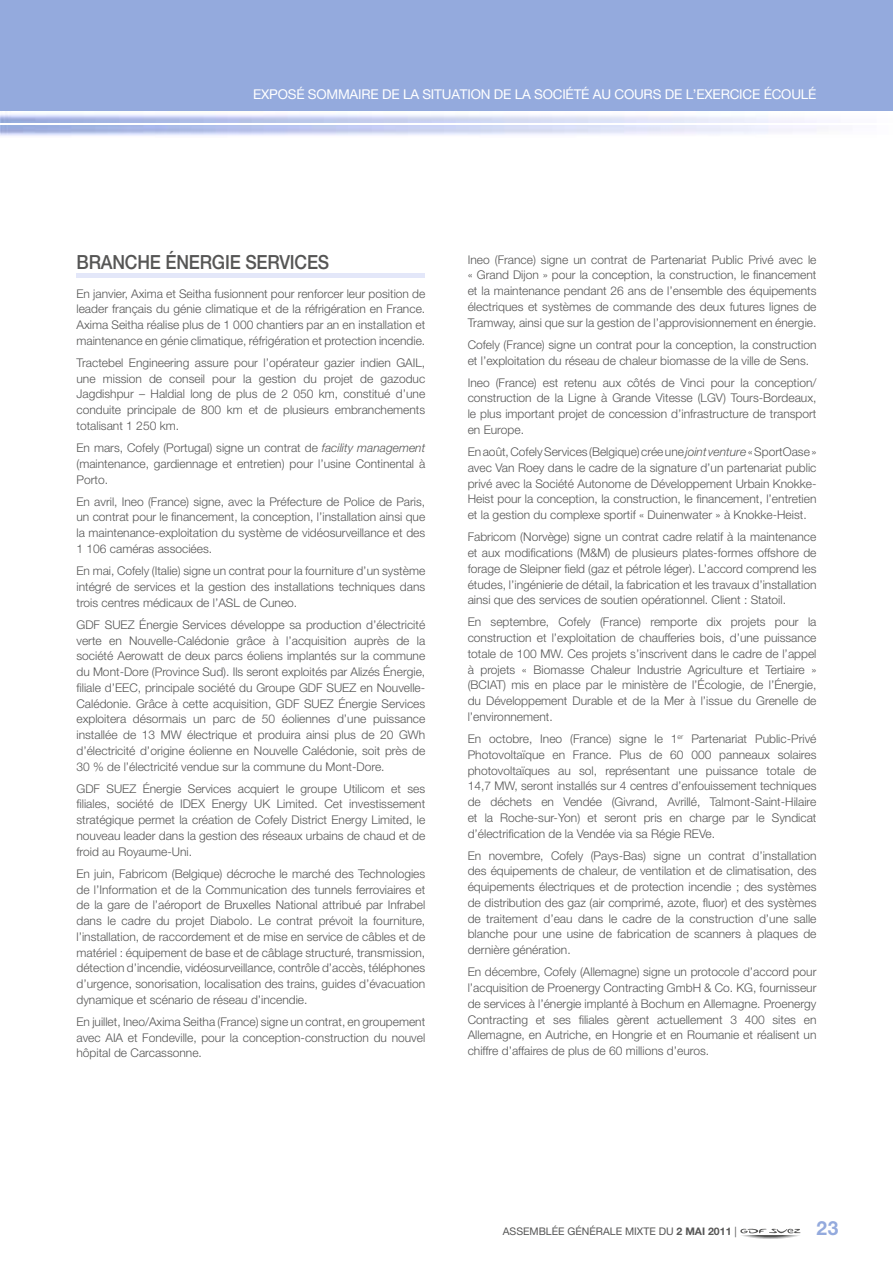
<style>
.page{position:relative;width:893px;height:1263px;background:#fff}
.page>*{position:absolute;margin:0;border:0;box-sizing:border-box;transform-origin:0 0}
.t1{font:500 19.5px "Helvetica Neue LT Std";letter-spacing:-.01em;color:#565655;scale:.9 1}
.t2{font:700 19.5px "Helvetica Neue LT Std";color:#94aadd}
.t3{font:13.5px "Helvetica Neue LT Std";letter-spacing:-.015em;color:#fff}
.t4{font:300 12px/15.8px "Helvetica Neue LT Std";color:#565655;text-align:justify}
.t5{font:10.5px "Helvetica Neue LT Std";color:#565655}
.s1{font-style:italic}
.s2{font-weight:700}
</style>
<div class="page">
<svg style="left:740px;top:1228px;width:60px;height:11px"></svg>
<div style="left:0;top:0;width:893px;height:112px;background:#94aadd"></div>
<div style="left:77px;top:273px;width:348px;height:5px;background:#e3e7f9"></div>
<p class="t3" style="left:253px;top:89px;width:565px">EXPOSÉ SOMMAIRE DE LA SITUATION DE LA SOCIÉTÉ AU COURS DE L’EXERCICE ÉCOULÉ</p>
<h1 class="t1" style="left:77px;top:255px;width:282px">BRANCHE ÉNERGIE SERVICES</h1>
<p class="t4" style="left:77px;top:287px;width:350px">En janvier, Axima et Seitha fusionnent pour renforcer leur position de leader français du génie climatique et de la réfrigération en France.<br>Axima Seitha réalise plus de 1 000 chantiers par an en installation et maintenance en génie climatique, réfrigération et protection incendie.</p>
<p class="t4" style="left:77px;top:356px;width:350px">Tractebel Engineering assure pour l’opérateur gazier indien GAIL, une mission de conseil pour la gestion du projet de gazoduc Jagdishpur – Haldial long de plus de 2 050 km, constitué d’une conduite principale de 800 km et de plusieurs embranchements totalisant 1 250 km.</p>
<p class="t4" style="left:77px;top:441px;width:350px">En mars, Cofely (Portugal) signe un contrat de <span class="s1">facility management </span>(maintenance, gardiennage et entretien) pour l’usine Continental à Porto.</p>
<p class="t4" style="left:77px;top:495px;width:350px">En avril, Ineo (France) signe, avec la Préfecture de Police de Paris, un contrat pour le financement, la conception, l’installation ainsi que la maintenance-exploitation du système de vidéosurveillance et des 1 106 caméras associées.</p>
<p class="t4" style="left:77px;top:564px;width:350px">En mai, Cofely (Italie) signe un contrat pour la fourniture d’un système intégré de services et la gestion des installations techniques dans trois centres médicaux de l’ASL de Cuneo.</p>
<p class="t4" style="left:77px;top:618px;width:350px">GDF SUEZ Énergie Services développe sa production d’électricité verte en Nouvelle-Calédonie grâce à l’acquisition auprès de la société Aerowatt de deux parcs éoliens implantés sur la commune du Mont-Dore (Province Sud). Ils seront exploités par Alizés Énergie, filiale d’EEC, principale société du Groupe GDF SUEZ en Nouvelle-Calédonie. Grâce à cette acquisition, GDF SUEZ Énergie Services exploitera désormais un parc de 50 éoliennes d’une puissance installée de 13 MW électrique et produira ainsi plus de 20 GWh d’électricité d’origine éolienne en Nouvelle Calédonie, soit près de 30 % de l’électricité vendue sur la commune du Mont-Dore.</p>
<p class="t4" style="left:77px;top:782px;width:350px">GDF SUEZ Énergie Services acquiert le groupe Utilicom et ses filiales, société de IDEX Energy UK Limited. Cet investissement stratégique permet la création de Cofely District Energy Limited, le nouveau leader dans la gestion des réseaux urbains de chaud et de froid au Royaume-Uni.</p>
<p class="t4" style="left:77px;top:867px;width:350px">En juin, Fabricom (Belgique) décroche le marché des Technologies de l’Information et de la Communication des tunnels ferroviaires et de la gare de l’aéroport de Bruxelles National attribué par Infrabel dans le cadre du projet Diabolo. Le contrat prévoit la fourniture, l’installation, de raccordement et de mise en service de câbles et de matériel : équipement de base et de câblage structuré, transmission, détection d’incendie, vidéosurveillance, contrôle d’accès, téléphones d’urgence, sonorisation, localisation des trains, guides d’évacuation dynamique et scénario de réseau d’incendie.</p>
<p class="t4" style="left:77px;top:1015px;width:350px">En juillet, Ineo/Axima Seitha (France) signe un contrat, en groupement avec AIA et Fondeville, pour la conception-construction du nouvel hôpital de Carcassonne.</p>
<p class="t4" style="left:468px;top:253px;width:350px">Ineo (France) signe un contrat de Partenariat Public Privé avec le « Grand Dijon » pour la conception, la construction, le financement et la maintenance pendant 26 ans de l’ensemble des équipements électriques et systèmes de commande des deux futures lignes de Tramway, ainsi que sur la gestion de l’approvisionnement en énergie.</p>
<p class="t4" style="left:468px;top:338px;width:350px">Cofely (France) signe un contrat pour la conception, la construction et l’exploitation du réseau de chaleur biomasse de la ville de Sens.</p>
<p class="t4" style="left:468px;top:376px;width:350px">Ineo (France) est retenu aux côtés de Vinci pour la conception/ construction de la Ligne à Grande Vitesse (LGV) Tours-Bordeaux, le plus important projet de concession d’infrastructure de transport en Europe.</p>
<p class="t4" style="left:468px;top:445px;width:350px">En août, Cofely Services (Belgique) crée une <span class="s1">joint venture</span> « SportOase » avec Van Roey dans le cadre de la signature d’un partenariat public privé avec la Société Autonome de Développement Urbain Knokke-Heist pour la conception, la construction, le financement, l’entretien et la gestion du complexe sportif « Duinenwater » à Knokke-Heist.</p>
<p class="t4" style="left:468px;top:530px;width:350px">Fabricom (Norvège) signe un contrat cadre relatif à la maintenance et aux modifications (M&amp;M) de plusieurs plates-formes offshore de forage de Sleipner field (gaz et pétrole léger). L’accord comprend les études, l’ingénierie de détail, la fabrication et les travaux d’installation ainsi que des services de soutien opérationnel. Client : Statoil.</p>
<p class="t4" style="left:468px;top:615px;width:350px">En septembre, Cofely (France) remporte dix projets pour la construction et l’exploitation de chaufferies bois, d’une puissance totale de 100 MW. Ces projets s’inscrivent dans le cadre de l’appel à projets « Biomasse Chaleur Industrie Agriculture et Tertiaire » (BCIAT) mis en place par le ministère de l’Écologie, de l’Énergie, du Développement Durable et de la Mer à l’issue du Grenelle de l’environnement.</p>
<p class="t4" style="left:468px;top:732px;width:350px">En octobre, Ineo (France) signe le 1<sup>er</sup> Partenariat Public-Privé Photovoltaïque en France. Plus de 60 000 panneaux solaires photovoltaïques au sol, représentant une puissance totale de 14,7 MW, seront installés sur 4 centres d’enfouissement techniques de déchets en Vendée (Givrand, Avrillé, Talmont-Saint-Hilaire et la Roche-sur-Yon) et seront pris en charge par le Syndicat d’électrification de la Vendée via sa Régie REVe.</p>
<p class="t4" style="left:468px;top:849px;width:350px">En novembre, Cofely (Pays-Bas) signe un contrat d’installation des équipements de chaleur, de ventilation et de climatisation, des équipements électriques et de protection incendie ; des systèmes de distribution des gaz (air comprimé, azote, fluor) et des systèmes de traitement d’eau dans le cadre de la construction d’une salle blanche pour une usine de fabrication de scanners à plaques de dernière génération.</p>
<p class="t4" style="left:468px;top:965px;width:350px">En décembre, Cofely (Allemagne) signe un protocole d’accord pour l’acquisition de Proenergy Contracting GmbH &amp; Co. KG, fournisseur de services à l’énergie implanté à Bochum en Allemagne. Proenergy Contracting et ses filiales gèrent actuellement 3 400 sites en Allemagne, en Autriche, en Hongrie et en Roumanie et réalisent un chiffre d’affaires de plus de 60 millions d’euros.</p>
<p class="t5" style="left:503px;top:1228px;width:235px">ASSEMBLÉE GÉNÉRALE MIXTE DU <span class="s2">2 MAI 2011</span> |</p>
<h1 class="t2" style="left:816px;top:1221px;width:23px">23</h1>
</div>
